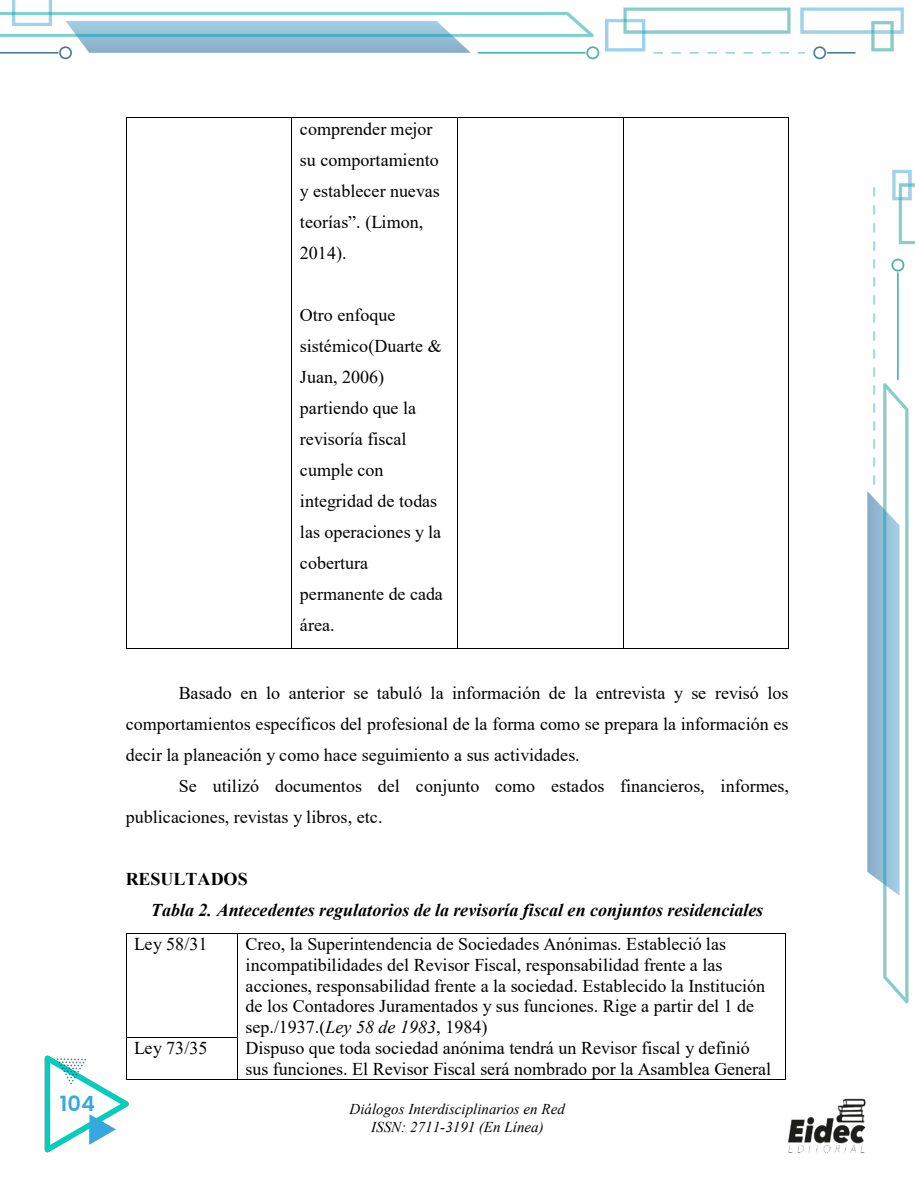
<style>
.page{position:relative;width:915px;height:1188px;background:#fff}
.page>*{position:absolute;margin:0;border:0;box-sizing:border-box;transform-origin:0 0}
.t1{font:600 21px "Poppins";color:#38a8e0}
.t2{font:18px/31px "Times New Roman";color:#000}
.t3{font:italic 700 18px "Times New Roman";color:#000}
.t4{font:700 18px "Times New Roman";color:#000}
.t5{font:italic 15px/17.4px "Times New Roman";color:#000;text-align:center}
.s1{font-style:italic}
</style>
<div class="page">
<img style="left:0;top:0;width:914px;height:1153px">
<div style="left:349px;top:1101px;width:216px;height:17px;background:#fff"></div>
<div style="left:410px;top:1118px;width:133px;height:17px;background:#fff"></div>
<img style="left:777px;top:1079px;width:98px;height:74px">
<hr style="left:126px;top:117px;width:165px;height:1px;background:#000">
<hr style="left:292px;top:117px;width:165px;height:1px;background:#000">
<hr style="left:458px;top:117px;width:165px;height:1px;background:#000">
<hr style="left:623px;top:117px;width:165px;height:1px;background:#000">
<hr style="left:126px;top:118px;width:1px;height:530px;background:#000">
<hr style="left:126px;top:648px;width:165px;height:1px;background:#000">
<hr style="left:291px;top:118px;width:1px;height:530px;background:#000">
<hr style="left:292px;top:648px;width:165px;height:1px;background:#000">
<hr style="left:457px;top:118px;width:1px;height:530px;background:#000">
<hr style="left:458px;top:648px;width:165px;height:1px;background:#000">
<hr style="left:623px;top:118px;width:1px;height:530px;background:#000">
<hr style="left:623px;top:648px;width:165px;height:1px;background:#000">
<hr style="left:788px;top:118px;width:1px;height:530px;background:#000">
<hr style="left:126px;top:933px;width:111px;height:1px;background:#000">
<hr style="left:238px;top:933px;width:547px;height:1px;background:#000">
<hr style="left:126px;top:934px;width:1px;height:103px;background:#000">
<hr style="left:237px;top:934px;width:1px;height:103px;background:#000">
<hr style="left:785px;top:934px;width:1px;height:103px;background:#000">
<div style="left:238px;top:1038px;width:547px;height:41px;background:#fff"></div>
<hr style="left:126px;top:1037px;width:111px;height:1px;background:#000">
<hr style="left:238px;top:1037px;width:547px;height:1px;background:#000">
<hr style="left:126px;top:1038px;width:1px;height:41px;background:#000">
<hr style="left:126px;top:1079px;width:111px;height:1px;background:#000">
<hr style="left:237px;top:1038px;width:1px;height:41px;background:#000">
<hr style="left:238px;top:1079px;width:547px;height:1px;background:#000">
<hr style="left:785px;top:1038px;width:1px;height:41px;background:#000">
<p class="t1" style="left:60px;top:1092px;width:37px">104</p>
<p class="t2" style="left:300px;top:113px;width:141px">comprender mejor su comportamiento y establecer nuevas teorías”. (Limon,<br>2014).</p>
<p class="t2" style="left:300px;top:299px;width:144px">Otro enfoque sistémico(Duarte &amp;<br>Juan, 2006) partiendo que la revisoría fiscal cumple con integridad de todas las operaciones y la cobertura permanente de cada área.</p>
<p class="t2" style="left:126px;top:677px;width:664px;text-align:justify;text-indent:53px">Basado en lo anterior se tabuló la información de la entrevista y se revisó los comportamientos específicos del profesional de la forma como se prepara la información es decir la planeación y como hace seguimiento a sus actividades.</p>
<p class="t2" style="left:126px;top:770px;width:664px;text-indent:53px">Se utilizó documentos del conjunto como estados financieros, informes, publicaciones, revistas y libros, etc.</p>
<p class="t4" style="left:126px;top:866px;width:123px">RESULTADOS</p>
<p class="t3" style="left:151px;top:898px;width:613px">Tabla 2. Antecedentes regulatorios de la revisoría fiscal en conjuntos residenciales</p>
<p class="t2" style="left:134px;top:928px;width:75px">Ley 58/31</p>
<p class="t2" style="left:245px;top:933px;width:521px;line-height:20.7px">Creo, la Superintendencia de Sociedades Anónimas. Estableció las incompatibilidades del Revisor Fiscal, responsabilidad frente a las acciones, responsabilidad frente a la sociedad. Establecido la Institución de los Contadores Juramentados y sus funciones. Rige a partir del 1 de sep./1937.(<span class="s1">Ley 58 de 1983</span>, 1984)</p>
<p class="t2" style="left:134px;top:1032px;width:75px">Ley 73/35</p>
<p class="t2" style="left:245px;top:1038px;width:527px;line-height:20.7px">Dispuso que toda sociedad anónima tendrá un Revisor fiscal y definió sus funciones. El Revisor Fiscal será nombrado por la Asamblea General</p>
<p class="t5" style="left:349px;top:1100px;width:217px">Diálogos Interdisciplinarios en Red<br>ISSN: 2711-3191 (En Línea)</p>
</div>
